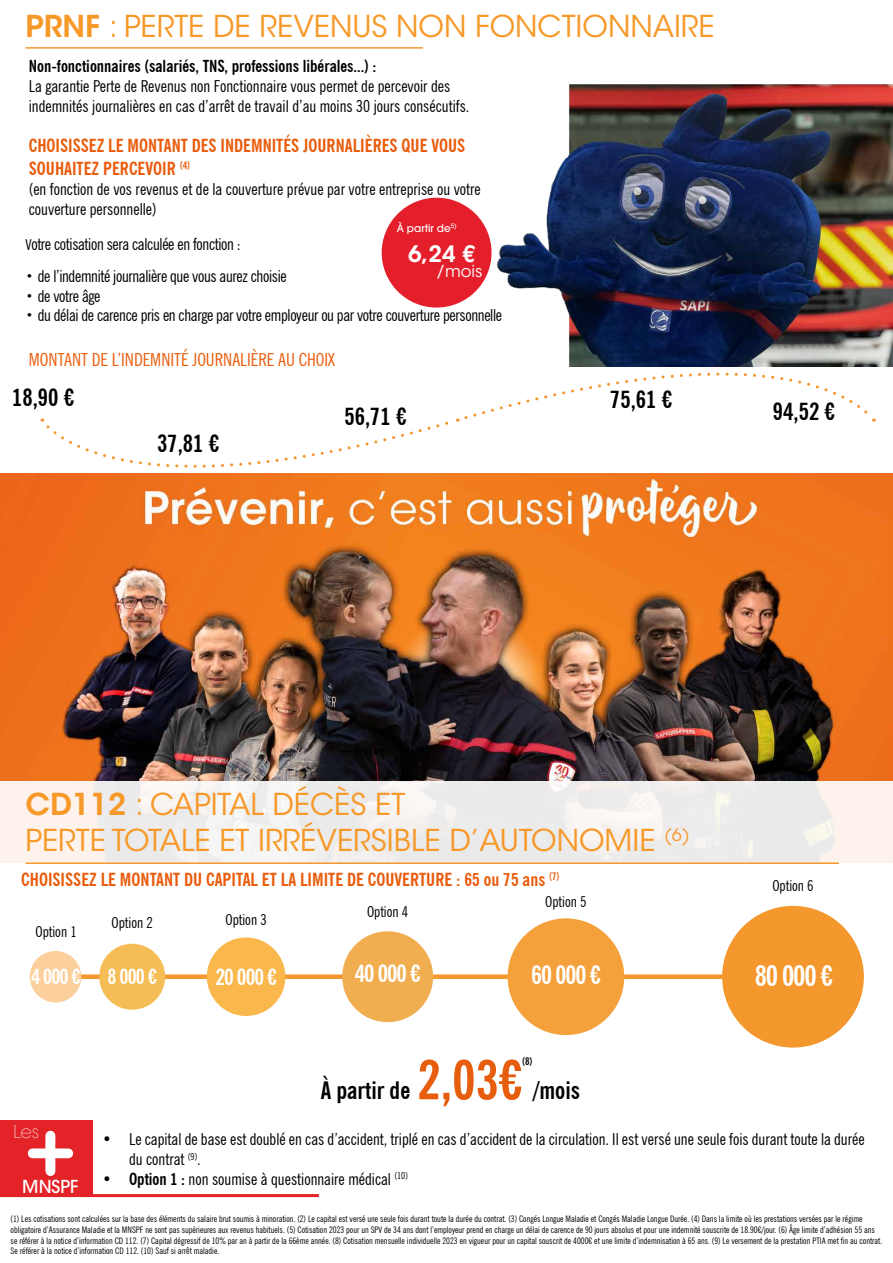
<style>
.page{position:relative;width:893px;height:1263px;background:#fff}
.page>*{position:absolute;margin:0;border:0;box-sizing:border-box;transform-origin:0 0}
.t1{font:700 condensed 54px "News Gothic BT";color:#e65d0e}
.t2{font:30px/36px "ITC Avant Garde Std";color:#f79929}
.t3{font:700 condensed 28.5px "News Gothic BT";color:#fff}
.t4{font:700 condensed 25.5px "News Gothic BT";color:#fff}
.t5{font:700 condensed 24px "News Gothic BT";color:#000}
.t6{font:700 condensed 24px "News Gothic BT";color:#020203}
.t7{font:700 condensed 24px "News Gothic BT";color:#fff}
.t8{font:700 condensed 22.5px "News Gothic BT";color:#fff}
.t9{font:600 22.5px "ITC Avant Garde Std";color:#fff}
.t10{font:700 condensed 21px "News Gothic BT";letter-spacing:-.04em;color:#fff}
.t11{font:700 condensed 18px/23.4px "News Gothic BT";color:#ea5b0b}
.t12{font:condensed 18px "News Gothic BT";color:#ea5b0b}
.t13{font:500 17.85px "Avant Garde";color:#fff}
.t14{font:200 17.85px "Avant Garde LT";color:#fff}
.t15{font:condensed 16.5px/19.8px "News Gothic BT";color:#000}
.t16{font:condensed 16.5px "News Gothic BT";letter-spacing:-.02em;color:#000}
.t17{font:700 condensed 16.5px "News Gothic BT";color:#000}
.t18{font:16.5px "ITC Avant Garde Std";color:#fff}
.t19{font:condensed 15px "News Gothic BT";color:#000}
.t20{font:500 10.5px "Avant Garde";color:#fff}
.t21{font:700 condensed 10.5px "News Gothic BT";color:#020203}
.t22{font:condensed 9px/10.8px "News Gothic BT";color:#000}
.s1{font-weight:600}
.s2{font-size:15px}
.s3{font-family:"ITC Avant Garde Std";font-stretch:normal}
.s4{font-weight:700}
</style>
<div class="page">
<img style="left:0;top:473px;width:893px;height:308px">
<div style="left:0;top:781px;width:893px;height:83px;background:linear-gradient(to right,#f4f1ef,#efedec)"></div>
<hr style="left:26px;top:862px;width:813px;height:2px;background:#f4982d">
<div style="left:0;top:1120px;width:93px;height:77px;background:#e42329"></div>
<hr style="left:0;top:1194px;width:319px;height:3px;background:#e42329">
<svg style="left:28px;top:1130px;width:46px;height:46px"></svg>
<div style="left:53px;top:974px;width:790px;height:5px;background:#f4982d"></div>
<div style="left:30px;top:951px;width:51px;height:51px;background:#fcd09d;border-radius:50%"></div>
<div style="left:99px;top:944px;width:66px;height:66px;background:#f6bd57;border-radius:50%"></div>
<div style="left:207px;top:937px;width:78px;height:79px;background:#fab74b;border-radius:50%"></div>
<div style="left:342px;top:931px;width:91px;height:91px;background:#f0ae50;border-radius:50%"></div>
<div style="left:508px;top:918px;width:116px;height:117px;background:#f4a03b;border-radius:50%"></div>
<div style="left:722px;top:906px;width:142px;height:141px;background:#f4982d;border-radius:50%"></div>
<img style="left:450px;top:84px;width:443px;height:282px">
<svg style="left:42px;top:316px;width:831px;height:208px"></svg>
<svg style="left:42px;top:329px;width:833px;height:178px"></svg>
<hr style="left:26px;top:47px;width:397px;height:2px;background:#f4982d">
<div style="left:83px;top:345px;width:81px;height:37px;background:#fff"></div>
<div style="left:12px;top:388px;width:62px;height:18px;background:#fff"></div>
<div style="left:179px;top:420px;width:80px;height:37px;background:#fff"></div>
<div style="left:157px;top:434px;width:62px;height:18px;background:#fff"></div>
<div style="left:344px;top:406px;width:62px;height:19px;background:#fff"></div>
<div style="left:773px;top:402px;width:76px;height:41px;background:#fff"></div>
<div style="left:382px;top:198px;width:109px;height:109px;background:#e41f2b;border-radius:50%"></div>
<div style="left:382px;top:198px;width:110px;height:110px;border:2px solid #e41f2b;border-radius:50%"></div>
<h2 class="t2" style="left:26px;top:8px;width:691px"><span class="s1">PRNF</span> : PERTE DE REVENUS NON FONCTIONNAIRE</h2>
<h3 class="t17" style="left:29px;top:56px;width:349px">Non-fonctionnaires (salariés, TNS, professions libérales...) :</h3>
<h3 class="t15" style="left:29px;top:76px;width:442px">La garantie Perte de Revenus non Fonctionnaire vous permet de percevoir des indemnités journalières en cas d’arrêt de travail d’au moins 30 jours consécutifs.</h3>
<h3 class="t11" style="left:29px;top:133px;width:438px">CHOISISSEZ LE MONTANT DES INDEMNITÉS JOURNALIÈRES QUE VOUS<br>SOUHAITEZ PERCEVOIR <sup>(4)</sup></h3>
<h3 class="t15" style="left:29px;top:179px;width:453px">(en fonction de vos revenus et de la couverture prévue par votre entreprise ou votre couverture personnelle)</h3>
<p class="t20" style="left:397px;top:221px;width:61px">À partir de<sup>5)</sup></p>
<h3 class="t9" style="left:408px;top:239px;width:68px">6,24 €</h3>
<h3 class="t18" style="left:436px;top:261px;width:48px">/mois</h3>
<h3 class="t16" style="left:26px;top:234px;width:217px"><span class="s2">V</span>otre cotisation sera calculée en fonction :</h3>
<h3 class="t16" style="left:26px;top:266px;width:263px"><span class="s3">•</span> de l’indemnité journalière que vous aurez choisie</h3>
<h3 class="t16" style="left:26px;top:286px;width:77px"><span class="s3">•</span> de votre âge</h3>
<h3 class="t16" style="left:26px;top:305px;width:478px"><span class="s3">•</span> du délai de carence pris en charge par votre employeur ou par votre couverture personnelle</h3>
<h3 class="t12" style="left:29px;top:349px;width:308px">MONTANT DE L’INDEMNITÉ JOURNALIÈRE AU CHOIX</h3>
<h3 class="t5" style="left:12px;top:383px;width:64px">18,90 €</h3>
<h3 class="t5" style="left:157px;top:429px;width:64px">37,81 €</h3>
<h3 class="t5" style="left:610px;top:385px;width:64px">75,61 €</h3>
<h3 class="t5" style="left:344px;top:401px;width:64px">56,71 €</h3>
<h3 class="t5" style="left:773px;top:397px;width:64px">94,52 €</h3>
<h2 class="t2" style="left:26px;top:786px;width:666px"><span class="s1">CD112</span> : CAPITAL DÉCÈS ET<br>PERTE TOTALE ET IRRÉVERSIBLE D’AUTONOMIE <sup>(6)</sup></h2>
<h3 class="t11" style="left:21px;top:868px;width:540px">CHOISISSEZ LE MONTANT DU CAPITAL ET LA LIMITE DE COUVERTURE : 65 ou 75 ans <sup>(7)</sup></h3>
<h3 class="t19" style="left:35px;top:922px;width:43px">Option 1</h3>
<h3 class="t19" style="left:112px;top:914px;width:43px">Option 2</h3>
<h3 class="t19" style="left:225px;top:911px;width:43px">Option 3</h3>
<h3 class="t19" style="left:367px;top:902px;width:43px">Option 4</h3>
<h3 class="t19" style="left:545px;top:893px;width:43px">Option 5</h3>
<h3 class="t19" style="left:772px;top:876px;width:43px">Option 6</h3>
<h3 class="t10" style="left:31px;top:964px;width:51px">4 000 €</h3>
<h3 class="t10" style="left:108px;top:964px;width:51px">8 000 €</h3>
<h3 class="t8" style="left:215px;top:963px;width:63px">20 000 €</h3>
<h3 class="t7" style="left:355px;top:959px;width:67px">40 000 €</h3>
<h3 class="t4" style="left:531px;top:959px;width:71px">60 000 €</h3>
<h3 class="t3" style="left:755px;top:958px;width:79px">80 000 €</h3>
<h3 class="t14" style="left:14px;top:1121px;width:27px">Les</h3>
<h3 class="t13" style="left:22px;top:1175px;width:58px">MNSPF</h3>
<h3 class="t6" style="left:321px;top:1076px;width:91px">À partir de</h3>
<h1 class="t1" style="left:417px;top:1047px;width:106px">2,03€</h1>
<p class="t21" style="left:522px;top:1054px;width:12px">(8)</p>
<h3 class="t6" style="left:533px;top:1076px;width:49px">/mois</h3>
<h3 class="t15" style="left:129px;top:1129px;width:737px;text-indent:-27px">• Le capital de base est doublé en cas d’accident, triplé en cas d’accident de la circulation. Il est versé une seule fois durant toute la durée du contrat <sup>(9)</sup>.</h3>
<h3 class="t15" style="left:102px;top:1169px;width:307px"><span class="s4">• Option 1 :</span> non soumise à questionnaire médical <sup>(10)</sup></h3>
<p class="t22" style="left:11px;top:1213px;width:873px">(1) Les cotisations sont calculées sur la base des éléments du salaire brut soumis à minoration. (2) Le capital est versé une seule fois durant toute la durée du contrat. (3) Congés Longue Maladie et Congés Maladie Longue Durée. (4) Dans la limite où les prestations versées par le régime obligatoire d’Assurance Maladie et la MNSPF ne sont pas supérieures aux revenus habituels. (5) Cotisation 2023 pour un SPV de 34 ans dont l’employeur prend en charge un délai de carence de 90 jours absolus et pour une indemnité souscrite de 18.90€/jour. (6) Âge limite d’adhésion 55 ans se référer à la notice d’information CD 112. (7) Capital dégressif de 10% par an à partir de la 66ème année. (8) Cotisation mensuelle individuelle 2023 en vigueur pour un capital souscrit de 4000€ et une limite d’indemnisation à 65 ans. (9) Le versement de la prestation PTIA met fin au contrat.<br>Se référer à la notice d’information CD 112. (10) Sauf si arrêt maladie.</p>
</div>
